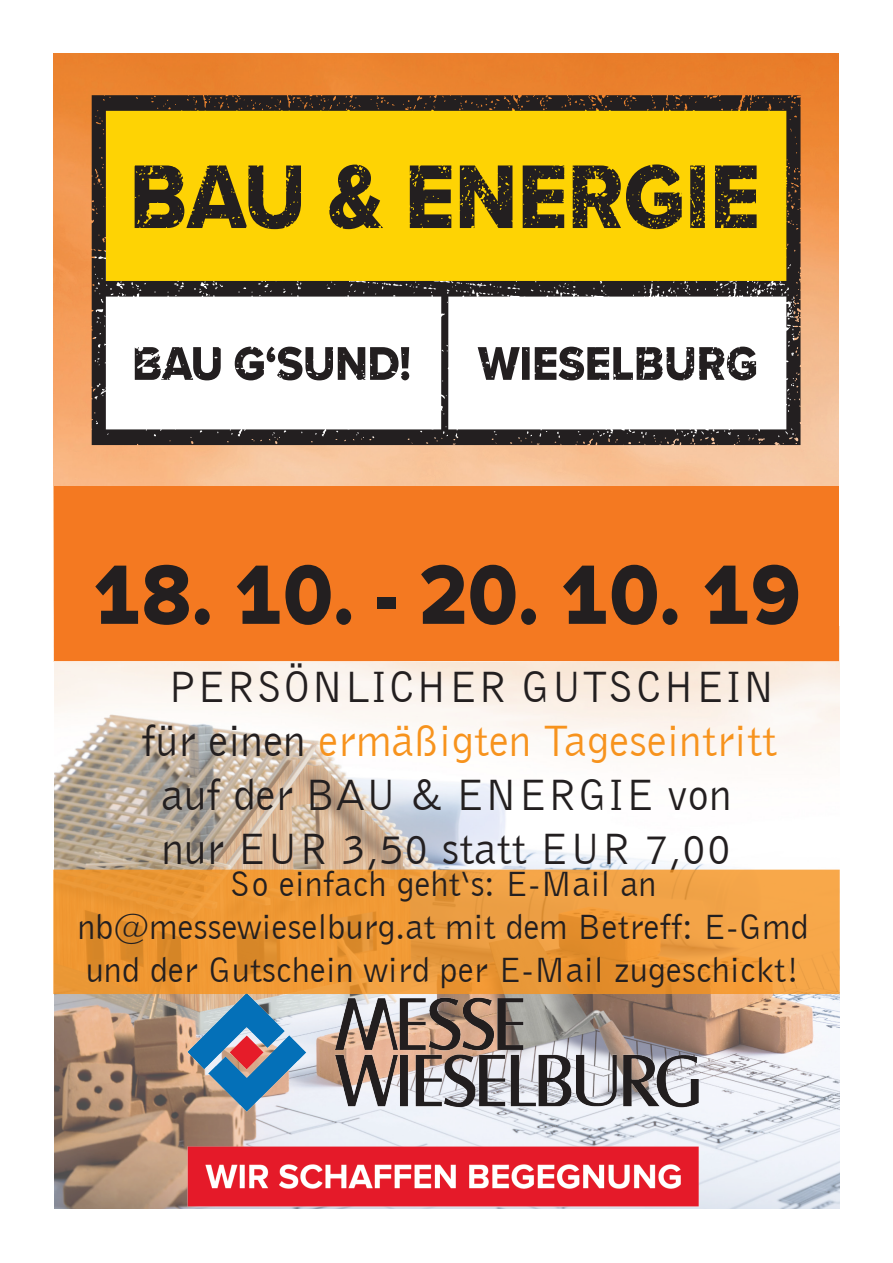
<style>
.page{position:relative;width:893px;height:1263px;background:#fff}
.page>*{position:absolute;margin:0;border:0;box-sizing:border-box;transform-origin:0 0}
.t1{font:95.7px "Proxima Nova Extrabld";color:#231f20;scale:.91 1}
.t2{font:87.3px "Proxima Nova Extrabld";color:#231f20;scale:.91 1}
.t3{font:45px "Bell Gothic BT";color:#231f20}
.t4{font:45px "Bell Gothic BT";color:#f7931d}
.t5{font:36px/43.2px "Bell Gothic BT";color:#231f20;text-align:center}
.s1{color:#231f20}
</style>
<div class="page">
<img style="left:54px;top:626px;width:786px;height:583px">
<img style="left:54px;top:54px;width:784px;height:432px">
<div style="left:54px;top:486px;width:784px;height:175px;background:#f47921"></div>
<svg style="left:92px;top:95px;width:708px;height:350px"></svg>
<svg style="left:135px;top:165px;width:166px;height:64px;background:#7d6914"></svg>
<svg style="left:329px;top:165px;width:54px;height:64px;background:#836d13"></svg>
<svg style="left:410px;top:165px;width:41px;height:63px;background:#5c4e18"></svg>
<svg style="left:460px;top:165px;width:52px;height:63px;background:#685816"></svg>
<svg style="left:523px;top:165px;width:41px;height:63px;background:#5c4e18"></svg>
<svg style="left:573px;top:164px;width:109px;height:65px;background:#7e6a14"></svg>
<svg style="left:690px;top:165px;width:16px;height:63px"></svg>
<svg style="left:715px;top:165px;width:42px;height:63px;background:#615217"></svg>
<svg style="left:135px;top:347px;width:86px;height:33px"></svg>
<svg style="left:235px;top:347px;width:174px;height:33px"></svg>
<svg style="left:478px;top:347px;width:278px;height:33px"></svg>
<img style="left:145px;top:994px;width:639px;height:215px">
<svg style="left:53px;top:870px;width:787px;height:124px;background:#ed9a3a"></svg>
<p class="t2" style="left:91px;top:530px;width:781px">18. 10. - 20. 10. 19</p>
<p class="t1" style="left:111px;top:531px;width:736px">29. 09. - 01. 10. 17</p>
<p class="t3" style="left:168px;top:659px;width:608px">PERSÖNLICHER GUTSCHEIN</p>
<p class="t4" style="left:141px;top:713px;width:637px"><span class="s1">für einen</span> ermäßigten Tageseintritt</p>
<p class="t3" style="left:161px;top:767px;width:572px">auf der BAU &amp; ENERGIE von</p>
<p class="t3" style="left:161px;top:821px;width:572px">nur EUR 3,50 statt EUR 7,00</p>
<p class="t5" style="left:77px;top:861px;width:732px">So einfach geht‘s: E-Mail an nb@messewieselburg.at mit dem Betreff: E-Gmd</p>
<p class="t5" style="left:86px;top:948px;width:715px">und der Gutschein wird per E-Mail zugeschickt!</p>
</div>
